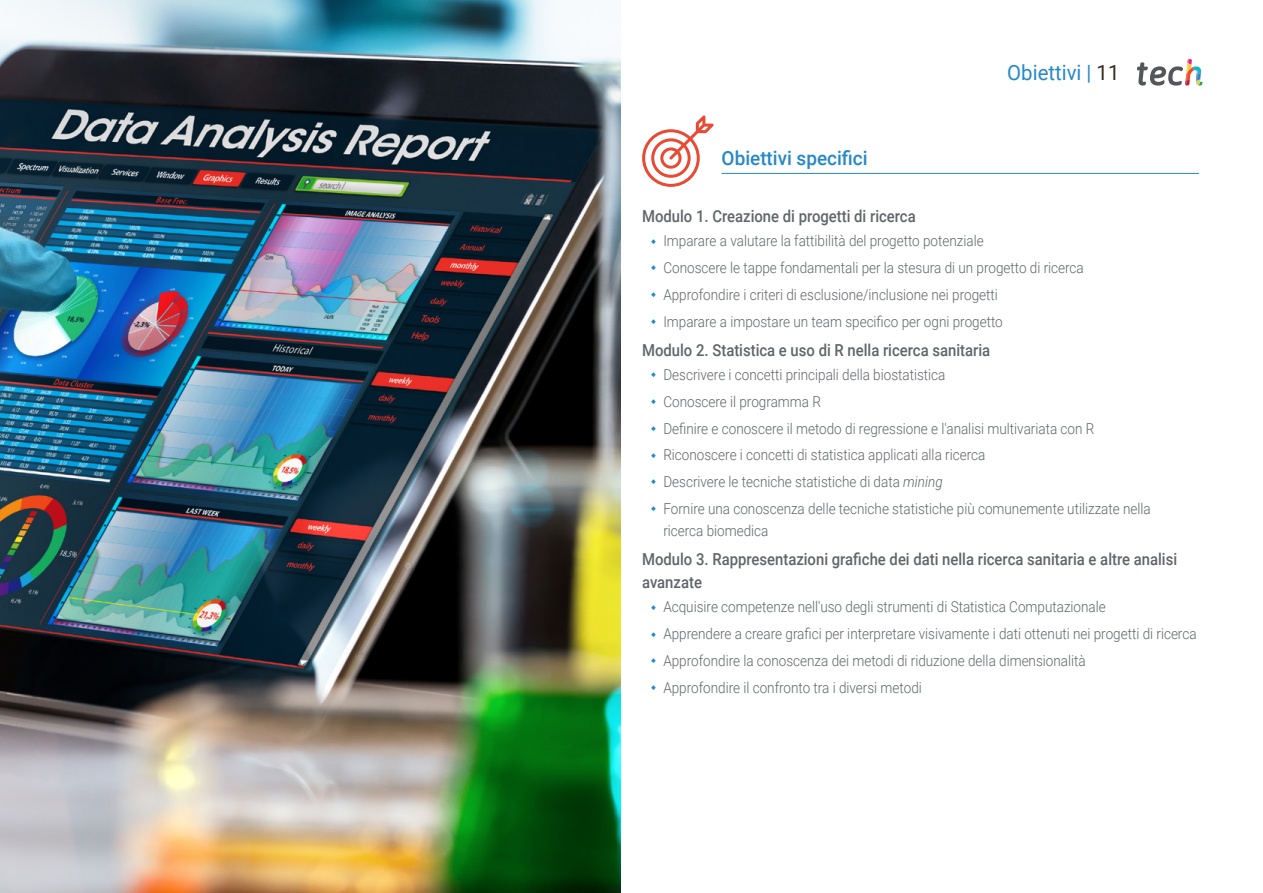
<style>
.page{position:relative;width:1263px;height:893px;background:#fff}
.page>*{position:absolute;margin:0;border:0;box-sizing:border-box;transform-origin:0 0}
.t1{font:21px "Roboto";color:#2488c9}
.t2{font:500 19.5px "Roboto";color:#2488c9}
.t3{font:500 16.5px/22.5px "Roboto";color:#61646a;scale:.9 1}
.t4{font:300 15px/26.7px "Roboto";color:#61646a;scale:.9 1}
.s1{color:#312e20}
.s2{font-style:italic}
</style>
<div class="page">
<img style="left:0;top:0;width:621px;height:893px">
<svg style="left:1137px;top:59px;width:65px;height:27px"></svg>
<svg style="left:642px;top:115px;width:72px;height:72px"></svg>
<hr style="left:722px;top:173px;width:477px;height:1px;background:#2488c9">
<h2 class="t2" style="left:722px;top:144px;width:147px">Obiettivi specifici</h2>
<h1 class="t1" style="left:1007px;top:57px;width:114px">Obiettivi | <span class="s1">11</span></h1>
<p class="t3" style="left:642px;top:204px;width:305px">Modulo 1. Creazione di progetti di ricerca</p>
<p class="t4" style="left:663px;top:227px;width:469px">Imparare a valutare la fattibilità del progetto potenziale<br>Conoscere le tappe fondamentali per la stesura di un progetto di ricerca Approfondire i criteri di esclusione/inclusione nei progetti<br>Imparare a impostare un team specifico per ogni progetto</p>
<p class="t3" style="left:642px;top:338px;width:388px">Modulo 2. Statistica e uso di R nella ricerca sanitaria</p>
<p class="t4" style="left:663px;top:361px;width:543px">Descrivere i concetti principali della biostatistica<br>Conoscere il programma R<br>Definire e conoscere il metodo di regressione e l'analisi multivariata con R Riconoscere i concetti di statistica applicati alla ricerca<br>Descrivere le tecniche statistiche di data <span class="s2">mining<br></span>Fornire una conoscenza delle tecniche statistiche più comunemente utilizzate nella</p>
<p class="t4" style="left:663px;top:517px;width:118px">ricerca biomedica</p>
<p class="t3" style="left:642px;top:548px;width:596px">Modulo 3. Rappresentazioni grafiche dei dati nella ricerca sanitaria e altre analisi avanzate</p>
<p class="t4" style="left:663px;top:593px;width:594px">Acquisire competenze nell'uso degli strumenti di Statistica Computazionale<br>Apprendere a creare grafici per interpretare visivamente i dati ottenuti nei progetti di ricerca Approfondire la conoscenza dei metodi di riduzione della dimensionalità<br>Approfondire il confronto tra i diversi metodi</p>
</div>
